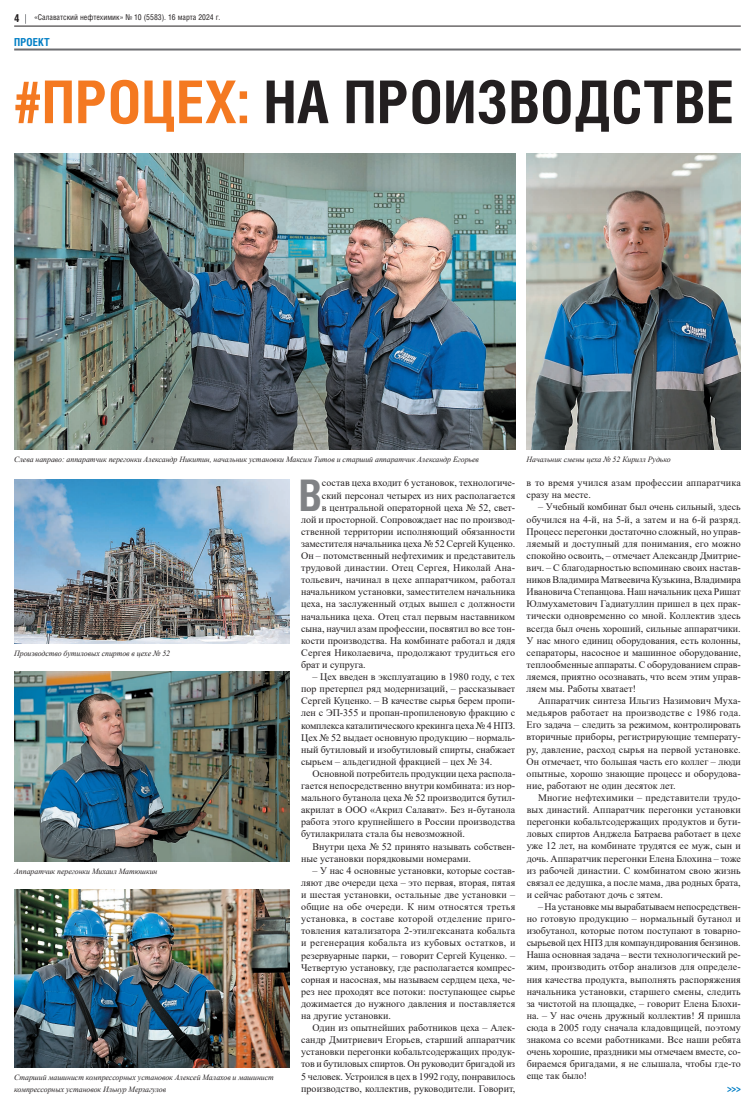
<style>
.page{position:relative;width:755px;height:1106px;background:#fff}
.page>*{position:absolute;margin:0;border:0;box-sizing:border-box;transform-origin:0 0}
.t1{font:700 59px "Helios Cond";letter-spacing:.01em;color:#231f20}
.t2{font:700 43.5px "Helios Cond";color:#808285}
.t3{font:700 11px "Helios Cond";letter-spacing:.01em;color:#007ec5}
.t4{font:700 11px "Helios Cond";color:#231f20}
.t5{font:10px/12.1px "Times New Roman";color:#231f20;text-align:justify}
.t6{font:10px/12.1px "Times New Roman";letter-spacing:.02em;color:#231f20}
.t7{font:700 10px "Helios Cond";color:#007ec5}
.t8{font:italic 8px/12.1px "Times New Roman";letter-spacing:-.005em;color:#231f20}
.t9{font:8px "Helios Cond";color:#231f20}
.s1{color:#f47921}
</style>
<div class="page">
<hr style="left:14px;top:26px;width:726px;height:1px;background:#231f20">
<hr style="left:14px;top:48px;width:726px;height:2px;background:#6c6d70">
<img style="left:14px;top:153px;width:501px;height:297px">
<img style="left:526px;top:153px;width:214px;height:297px">
<img style="left:14px;top:479px;width:275px;height:164px">
<img style="left:14px;top:889px;width:275px;height:178px">
<img style="left:14px;top:672px;width:275px;height:189px">
<p class="t9" style="left:34px;top:12px;width:188px">«Салаватский нефтехимик» № 10 (5583). 16 марта 2024 г.</p>
<p class="t4" style="left:14px;top:11px;width:7px">4</p>
<p class="t3" style="left:14px;top:35px;width:37px">ПРОЕКТ</p>
<h1 class="t1" style="left:14px;top:62px;width:720px"><span class="s1">#ПРОЦЕХ:</span> НА ПРОИЗВОДСТВЕ</h1>
<p class="t8" style="left:14px;top:453px;width:466px">Слева направо: аппаратчик перегонки Александр Никитин, начальник установки Максим Титов и старший аппаратчик Александр Егорьев</p>
<p class="t8" style="left:526px;top:453px;width:145px">Начальник смены цеха № 52 Кирилл Рудько</p>
<p class="t8" style="left:14px;top:647px;width:157px">Производство бутиловых спиртов в цехе № 52</p>
<p class="t8" style="left:14px;top:865px;width:145px">Аппаратчик перегонки Михаил Матюшкин</p>
<p class="t8" style="left:14px;top:1070px;width:261px">Старший машинист компрессорных установок Алексей Малахов и машинист компрессорных установок Ильнур Мерзагулов</p>
<h2 class="t2" style="left:299px;top:465px;width:24px">В</h2>
<p class="t5" style="left:322px;top:477px;width:195px">состав цеха входит 6 установок, технологиче-</p>
<p class="t5" style="left:322px;top:489px;width:195px">ский персонал четырех из них располагается</p>
<p class="t5" style="left:322px;top:501px;width:195px">в центральной операторной цеха № 52, свет-</p>
<p class="t5" style="left:301px;top:513px;width:215px">лой и просторной. Сопровождает нас по производ-</p>
<p class="t5" style="left:301px;top:525px;width:215px">ственной территории исполняющий обязанности</p>
<p class="t5" style="left:301px;top:537px;width:215px">заместителя начальника цеха № 52 Сергей Куценко.</p>
<p class="t5" style="left:301px;top:549px;width:215px">Он – потомственный нефтехимик и представитель</p>
<p class="t5" style="left:301px;top:561px;width:215px">трудовой династии. Отец Сергея, Николай Ана-</p>
<p class="t5" style="left:301px;top:573px;width:215px">тольевич, начинал в цехе аппаратчиком, работал</p>
<p class="t5" style="left:301px;top:585px;width:215px">начальником установки, заместителем начальника</p>
<p class="t5" style="left:301px;top:598px;width:215px">цеха, на заслуженный отдых вышел с должности</p>
<p class="t5" style="left:301px;top:610px;width:215px">начальника цеха. Отец стал первым наставником</p>
<p class="t5" style="left:301px;top:622px;width:215px">сына, научил азам профессии, посвятил во все тон-</p>
<p class="t5" style="left:301px;top:634px;width:215px">кости производства. На комбинате работал и дядя</p>
<p class="t5" style="left:301px;top:646px;width:215px">Сергея Николаевича, продолжают трудиться его</p>
<p class="t5" style="left:301px;top:658px;width:66px">брат и супруга.</p>
<p class="t5" style="left:301px;top:670px;width:215px;text-indent:11px">– Цех введен в эксплуатацию в 1980 году, с тех пор претерпел ряд модернизаций, – рассказывает Сергей Куценко. – В качестве сырья берем пропи&shy;лен с ЭП-355 и пропан-пропиленовую фракцию с комплекса каталитического крекинга цеха № 4 НПЗ.<br>Цех № 52 выдает основную продукцию – нормаль&shy;ный бутиловый и изобутиловый спирты, снабжает сырьем – альдегидной фракцией – цех № 34.</p>
<p class="t5" style="left:301px;top:767px;width:215px;text-indent:11px">Основной потребитель продукции цеха распола&shy;гается непосредственно внутри комбината: из нор&shy;мального бутанола цеха № 52 производится бутил&shy;акрилат в ООО «Акрил Салават». Без н-бутанола работа этого крупнейшего в России производства бутилакрилата стала бы невозможной.</p>
<p class="t5" style="left:301px;top:840px;width:215px;text-indent:11px">Внутри цеха № 52 принято называть собствен&shy;ные установки порядковыми номерами.</p>
<p class="t5" style="left:301px;top:864px;width:215px;text-indent:11px">– У нас 4 основные установки, которые состав&shy;ляют две очереди цеха – это первая, вторая, пятая и шестая установки, остальные две установки – общие на обе очереди. К ним относятся третья установка, в составе которой отделение приго&shy;товления катализатора 2-этилгексаната кобальта и регенерация кобальта из кубовых остатков, и резервуарные парки, – говорит Сергей Куценко. – Четвертую установку, где располагается компрес&shy;сорная и насосная, мы называем сердцем цеха, че&shy;рез нее проходят все потоки: поступающее сырье дожимается до нужного давления и поставляется на другие установки.</p>
<p class="t5" style="left:301px;top:1021px;width:215px;text-indent:11px">Один из опытнейших работников цеха – Алек&shy;сандр Дмитриевич Егорьев, старший аппаратчик установки перегонки кобальтсодержащих продук&shy;тов и бутиловых спиртов. Он руководит бригадой из 5 человек. Устроился в цех в 1992 году, понравилось производство, коллектив, руководители. Говорит,</p>
<p class="t6" style="left:526px;top:476px;width:215px">в то время учился азам профессии аппаратчика сразу на месте.</p>
<p class="t5" style="left:526px;top:501px;width:215px;text-indent:11px">– Учебный комбинат был очень сильный, здесь обучился на 4-й, на 5-й, а затем и на 6-й разряд.<br>Процесс перегонки достаточно сложный, но управ&shy;ляемый и доступный для понимания, его можно спокойно освоить, – отмечает Александр Дмитрие&shy;вич. – С благодарностью вспоминаю своих настав&shy;ников Владимира Матвеевича Кузькина, Владимира Ивановича Степанцова. Наш начальник цеха Ришат Юлмухаметович Гадиатуллин пришел в цех прак&shy;тически одновременно со мной. Коллектив здесь всегда был очень хороший, сильные аппаратчики.<br>У нас много единиц оборудования, есть колонны, сепараторы, насосное и машинное оборудование, теплообменные аппараты. С оборудованием справ&shy;ляемся, приятно осознавать, что всем этим управ&shy;ляем мы. Работы хватает!</p>
<p class="t5" style="left:526px;top:694px;width:215px;text-indent:11px">Аппаратчик синтеза Ильгиз Назимович Муха&shy;медьяров работает на производстве с 1986 года.<br>Его задача – следить за режимом, контролировать вторичные приборы, регистрирующие температу&shy;ру, давление, расход сырья на первой установке.<br>Он отмечает, что большая часть его коллег – люди опытные, хорошо знающие процесс и оборудова&shy;ние, работают не один десяток лет.</p>
<p class="t5" style="left:526px;top:791px;width:215px;text-indent:11px">Многие нефтехимики – представители трудо&shy;вых династий. Аппаратчик перегонки установки перегонки кобальтсодержащих продуктов и бути&shy;ловых спиртов Анджела Батраева работает в цехе уже 12 лет, на комбинате трудятся ее муж, сын и дочь. Аппаратчик перегонки Елена Блохина – тоже из рабочей династии. С комбинатом свою жизнь связал ее дедушка, а после мама, два родных брата, и сейчас работают дочь с зятем.</p>
<p class="t5" style="left:526px;top:900px;width:215px;text-indent:11px">– На установке мы вырабатываем непосредствен&shy;но готовую продукцию – нормальный бутанол и изобутанол, которые потом поступают в товарно&shy;сырьевой цех НПЗ для компаундирования бензинов.<br>Наша основная задача – вести технологический ре&shy;жим, производить отбор анализов для определе&shy;ния качества продукта, выполнять распоряжения начальника установки, старшего смены, следить за чистотой на площадке, – говорит Елена Блохи&shy;на. – У нас очень дружный коллектив! Я пришла сюда в 2005 году сначала кладовщицей, поэтому знакома со всеми работниками. Все наши ребята очень хорошие, праздники мы отмечаем вместе, со&shy;бираемся бригадами, я не слышала, чтобы где-то еще так было!</p>
<p class="t7" style="left:726px;top:1081px;width:15px">&gt;&gt;&gt;</p>
</div>
